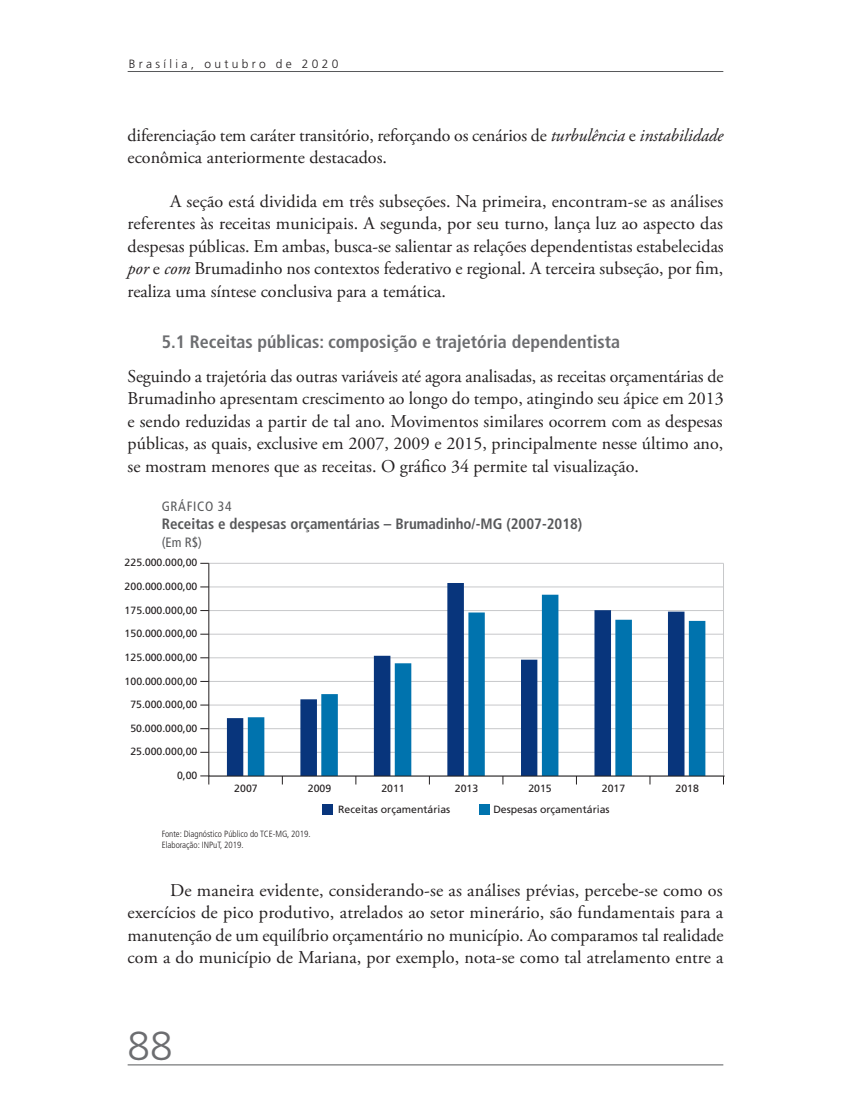
<style>
.page{position:relative;width:851px;height:1106px;background:#fff}
.page>*{position:absolute;margin:0;border:0;box-sizing:border-box;transform-origin:0 0}
.t1{font:300 40.5px "Frutiger LT Pro";color:#6c6d70}
.texto_corrido{font:18px/22.5px "Adobe Garamond Pro";color:#231f20;text-align:justify}
.texto_corrido_sem_re{font:18px/22.5px "Adobe Garamond Pro";color:#231f20;text-align:justify}
.titulo_1_1{font:700 condensed 18px "Frutiger LT Pro";color:#6c6d70}
.titulo_2_titulo{font:700 condensed 15px "Frutiger LT Pro";color:#57585a}
.titulo_1_numero{font:condensed 13.5px "Frutiger LT Pro";letter-spacing:.05em;color:#57585a}
.titulo_3_retitulo{font:condensed 13.5px "Frutiger LT Pro";color:#57585a}
.t2{font:300 12px "Frutiger LT Pro";letter-spacing:.28em;color:#231f20}
.t3{font:10.5px "Frutiger LT Pro";letter-spacing:-.005em;color:#231f20}
.fonte_elaboracao_1{font:300 condensed 9px "Frutiger LT Pro";color:#231f20}
.fonte_elaboracao_3{font:300 condensed 9px "Frutiger LT Pro";color:#231f20}
.s1{font-style:italic}
</style>
<div class="page">
<hr style="left:128px;top:71px;width:595px;height:1px;background:#57585a">
<hr style="left:128px;top:1064px;width:595px;height:1px;background:#57585a">
<svg style="left:200px;top:775px;width:9px;height:9px"></svg>
<svg style="left:208px;top:562px;width:517px;height:214px"></svg>
<div style="left:322px;top:804px;width:11px;height:11px;background:#08357c"></div>
<div style="left:478px;top:804px;width:11px;height:11px;background:#0073ae"></div>
<p class="t2" style="left:129px;top:57px;width:211px">Brasília, outubro de 2020</p>
<p class="texto_corrido" style="left:128px;top:124px;width:597px">diferenciação tem caráter transitório, reforçando os cenários de <span class="s1">turbulência</span> e <span class="s1">instabilidade </span>econômica anteriormente destacados.</p>
<p class="texto_corrido" style="left:128px;top:191px;width:597px;text-indent:43px">A seção está dividida em três subseções. Na primeira, encontram-se as análises referentes às receitas municipais. A segunda, por seu turno, lança luz ao aspecto das despesas públicas. Em ambas, busca-se salientar as relações dependentistas estabelecidas <span class="s1">por</span> e <span class="s1">com</span> Brumadinho nos contextos federativo e regional. A terceira subseção, por fim, realiza uma síntese conclusiva para a temática.</p>
<p class="titulo_1_1" style="left:162px;top:331px;width:460px">5.1 Receitas públicas: composição e trajetória dependentista</p>
<p class="texto_corrido_sem_re" style="left:128px;top:365px;width:597px">Seguindo a trajetória das outras variáveis até agora analisadas, as receitas orçamentárias de Brumadinho apresentam crescimento ao longo do tempo, atingindo seu ápice em 2013 e sendo reduzidas a partir de tal ano. Movimentos similares ocorrem com as despesas públicas, as quais, exclusive em 2007, 2009 e 2015, principalmente nesse último ano, se mostram menores que as receitas. O gráfico 34 permite tal visualização.</p>
<p class="titulo_1_numero" style="left:162px;top:498px;width:71px">GRÁFICO 34</p>
<p class="titulo_2_titulo" style="left:162px;top:515px;width:422px">Receitas e despesas orçamentárias – Brumadinho/-MG (2007-2018)</p>
<p class="titulo_3_retitulo" style="left:162px;top:534px;width:42px">(Em R$)</p>
<p class="t3" style="left:125px;top:556px;width:74px">225.000.000,00</p>
<p class="t3" style="left:125px;top:580px;width:74px">200.000.000,00</p>
<p class="t3" style="left:125px;top:604px;width:74px">175.000.000,00</p>
<p class="t3" style="left:125px;top:627px;width:74px">150.000.000,00</p>
<p class="t3" style="left:125px;top:651px;width:74px">125.000.000,00</p>
<p class="t3" style="left:125px;top:674px;width:74px">100.000.000,00</p>
<p class="t3" style="left:130px;top:698px;width:68px">75.000.000,00</p>
<p class="t3" style="left:130px;top:722px;width:68px">50.000.000,00</p>
<p class="t3" style="left:130px;top:745px;width:68px">25.000.000,00</p>
<p class="t3" style="left:177px;top:769px;width:22px">0,00</p>
<p class="t3" style="left:234px;top:782px;width:25px">2007</p>
<p class="t3" style="left:308px;top:782px;width:25px">2009</p>
<p class="t3" style="left:381px;top:782px;width:25px">2011</p>
<p class="t3" style="left:455px;top:782px;width:25px">2013</p>
<p class="t3" style="left:528px;top:782px;width:25px">2015</p>
<p class="t3" style="left:601px;top:782px;width:25px">2017</p>
<p class="t3" style="left:675px;top:782px;width:25px">2018</p>
<p class="t3" style="left:338px;top:803px;width:114px">Receitas orçamentárias</p>
<p class="t3" style="left:493px;top:803px;width:118px">Despesas orçamentárias</p>
<p class="fonte_elaboracao_1" style="left:162px;top:828px;width:150px">Fonte: Diagnóstico Público do TCE-MG, 2019.</p>
<p class="fonte_elaboracao_3" style="left:162px;top:839px;width:83px">Elaboração: INPuT, 2019.</p>
<p class="texto_corrido" style="left:128px;top:879px;width:597px;text-indent:43px">De maneira evidente, considerando-se as análises prévias, percebe-se como os exercícios de pico produtivo, atrelados ao setor minerário, são fundamentais para a manutenção de um equilíbrio orçamentário no município. Ao comparamos tal realidade com a do município de Mariana, por exemplo, nota-se como tal atrelamento entre a</p>
<h1 class="t1" style="left:128px;top:1022px;width:47px">88</h1>
</div>
